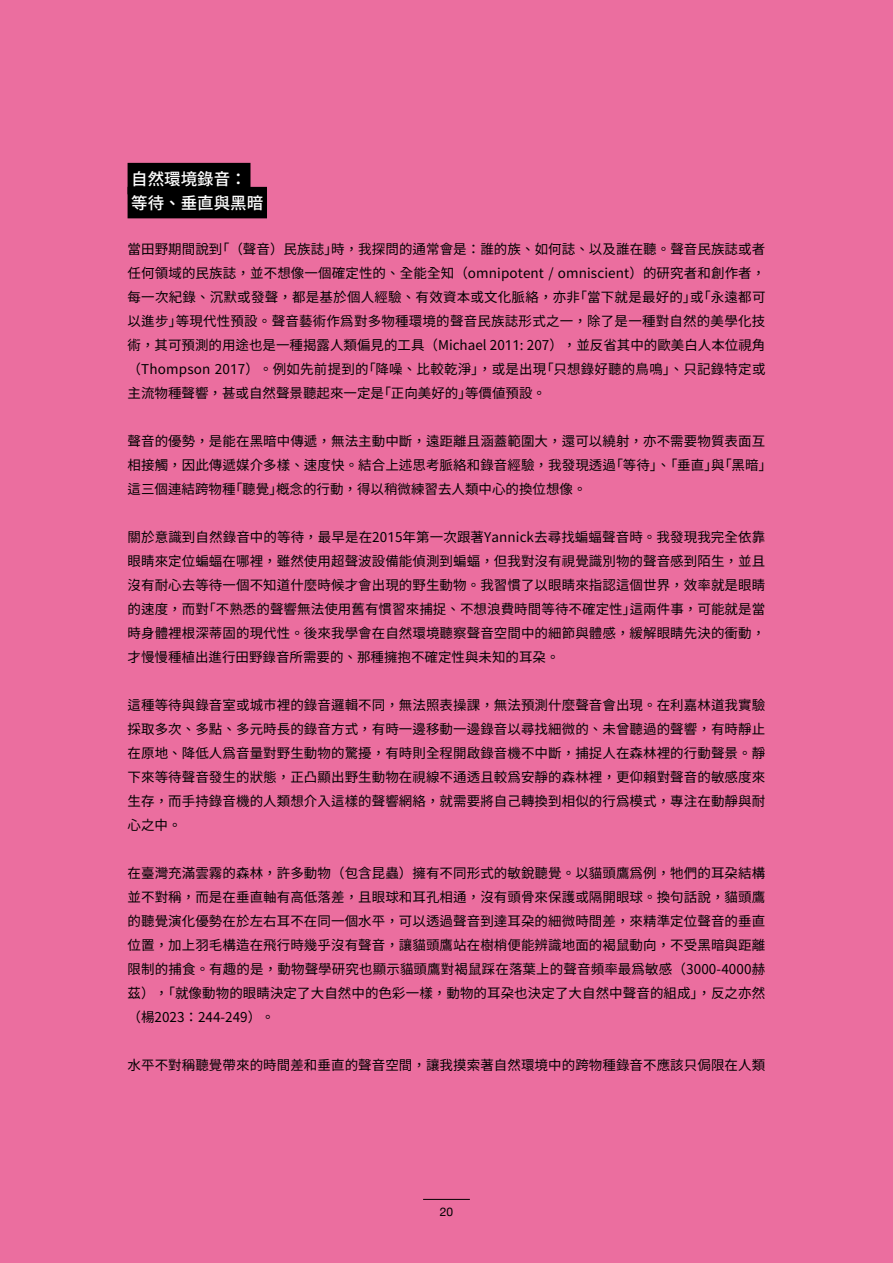
<style>
.page{position:relative;width:893px;height:1263px;background:#eb6e9f}
.page>*{position:absolute;margin:0;border:0;box-sizing:border-box;transform-origin:0 0}
.t1{font:16.5px/24px "Gen Yo Gothic TW M";color:#fff}
.t2{font:13.5px/24px "Gen Yo Gothic TW R";letter-spacing:.005em;color:#000;text-align:justify}
.t3{font:12px "Helvetica Neue";color:#000}
</style>
<div class="page">
<hr style="left:423px;top:1199px;width:47px;height:1px;background:#000">
<div style="left:128px;top:163px;width:122px;height:31px;background:#000"></div>
<div style="left:128px;top:187px;width:139px;height:31px;background:#000"></div>
<p class="t1" style="left:131px;top:167px;width:134px">自然環境錄音：等待、垂直與黑暗</p>
<p class="t2" style="left:128px;top:237px;width:639px">當田野期間說到「（聲音）民族誌」時，我探問的通常會是：誰的族、如何誌、以及誰在聽。聲音民族誌或者任何領域的民族誌，並不想像一個確定性的、全能全知（omnipotent / omniscient）的研究者和創作者，每一次紀錄、沉默或發聲，都是基於個人經驗、有效資本或文化脈絡，亦非「當下就是最好的」或「永遠都可以進步」等現代性預設。聲音藝術作為對多物種環境的聲音民族誌形式之一，除了是一種對自然的美學化技術，其可預測的用途也是一種揭露人類偏見的工具（Michael 2011: 207），並反省其中的歐美白人本位視角（Thompson 2017）。例如先前提到的「降噪、比較乾淨」，或是出現「只想錄好聽的鳥鳴」、只記錄特定或主流物種聲響，甚或自然聲景聽起來一定是「正向美好的」等價值預設。</p>
<p class="t2" style="left:128px;top:429px;width:639px">聲音的優勢，是能在黑暗中傳遞，無法主動中斷，遠距離且涵蓋範圍大，還可以繞射，亦不需要物質表面互相接觸，因此傳遞媒介多樣、速度快。結合上述思考脈絡和錄音經驗，我發現透過「等待」、「垂直」與「黑暗」這三個連結跨物種「聽覺」概念的行動，得以稍微練習去人類中心的換位想像。</p>
<p class="t2" style="left:128px;top:525px;width:639px">關於意識到自然錄音中的等待，最早是在2015年第一次跟著Yannick去尋找蝙蝠聲音時。我發現我完全依靠眼睛來定位蝙蝠在哪裡，雖然使用超聲波設備能偵測到蝙蝠，但我對沒有視覺識別物的聲音感到陌生，並且沒有耐心去等待一個不知道什麼時候才會出現的野生動物。我習慣了以眼睛來指認這個世界，效率就是眼睛的速度，而對「不熟悉的聲響無法使用舊有慣習來捕捉、不想浪費時間等待不確定性」這兩件事，可能就是當時身體裡根深蒂固的現代性。後來我學會在自然環境聽察聲音空間中的細節與體感，緩解眼睛先決的衝動，才慢慢種植出進行田野錄音所需要的、那種擁抱不確定性與未知的耳朵。</p>
<p class="t2" style="left:128px;top:693px;width:639px">這種等待與錄音室或城市裡的錄音邏輯不同，無法照表操課，無法預測什麼聲音會出現。在利嘉林道我實驗採取多次、多點、多元時長的錄音方式，有時一邊移動一邊錄音以尋找細微的、未曾聽過的聲響，有時靜止在原地、降低人為音量對野生動物的驚擾，有時則全程開啟錄音機不中斷，捕捉人在森林裡的行動聲景。靜下來等待聲音發生的狀態，正凸顯出野生動物在視線不通透且較為安靜的森林裡，更仰賴對聲音的敏感度來生存，而手持錄音機的人類想介入這樣的聲響網絡，就需要將自己轉換到相似的行爲模式，專注在動靜與耐心之中。</p>
<p class="t2" style="left:128px;top:861px;width:639px">在臺灣充滿雲霧的森林，許多動物（包含昆蟲）擁有不同形式的敏銳聽覺。以貓頭鷹為例，牠們的耳朵結構並不對稱，而是在垂直軸有高低落差，且眼球和耳孔相通，沒有頭骨來保護或隔開眼球。換句話說，貓頭鷹的聽覺演化優勢在於左右耳不在同一個水平，可以透過聲音到達耳朵的細微時間差，來精準定位聲音的垂直位置，加上羽毛構造在飛行時幾乎沒有聲音，讓貓頭鷹站在樹梢便能辨識地面的褐鼠動向，不受黑暗與距離限制的捕食。有趣的是，動物聲學研究也顯示貓頭鷹對褐鼠踩在落葉上的聲音頻率最為敏感（3000-4000赫茲），「就像動物的眼睛決定了大自然中的色彩一樣，動物的耳朵也決定了大自然中聲音的組成」，反之亦然（楊2023：244-249）。</p>
<p class="t2" style="left:128px;top:1053px;width:639px">水平不對稱聽覺帶來的時間差和垂直的聲音空間，讓我摸索著自然環境中的跨物種錄音不應該只侷限在人類</p>
<p class="t3" style="left:440px;top:1203px;width:15px">20</p>
</div>
